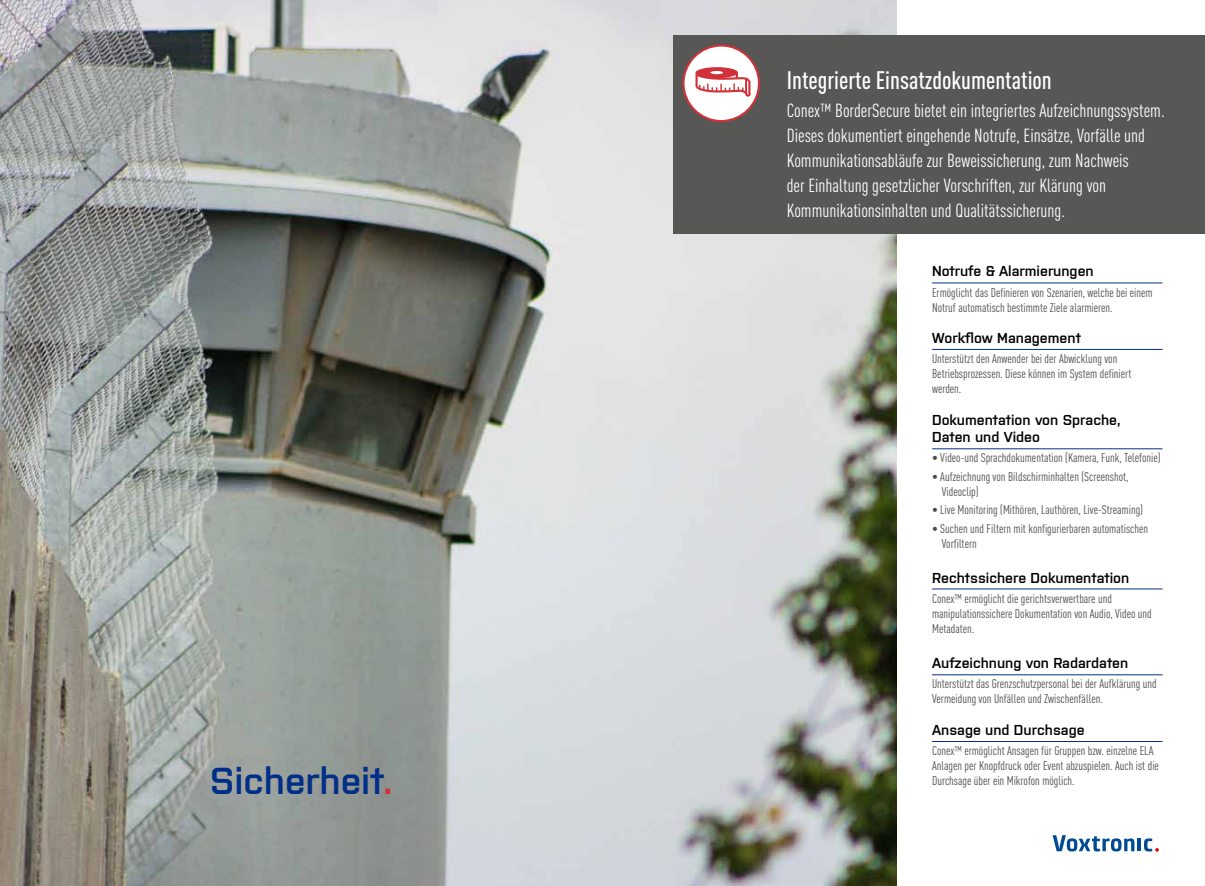
<style>
.page{position:relative;width:1205px;height:886px;background:#fff}
.page>*{position:absolute;margin:0;border:0;box-sizing:border-box;transform-origin:0 0}
.t1{font:600 37.5px "Purista";color:#002f87}
.t2{font:500 condensed 25px "DIN Pro";color:#fff}
.t3{font:condensed 18.75px/25px "DIN Pro";color:#fff}
.t4{font:600 14.38px/17.2px "Purista";color:#000}
.t5{font:condensed 12.5px/15px "DIN Pro";color:#4a4a49}
.s1{color:#cf3339}
</style>
<div class="page">
<img style="left:0;top:0;width:896px;height:886px">
<div style="left:673px;top:35px;width:532px;height:199px;background:#575756"></div>
<svg style="left:682px;top:44px;width:78px;height:78px"></svg>
<hr style="left:932px;top:349px;width:230px;height:1px;background:#002f87">
<hr style="left:932px;top:283px;width:230px;height:1px;background:#002f87">
<hr style="left:932px;top:448px;width:230px;height:1px;background:#002f87">
<hr style="left:932px;top:589px;width:230px;height:1px;background:#002f87">
<svg style="left:1052px;top:835px;width:82px;height:16px"></svg>
<hr style="left:1137px;top:839px;width:4px;height:12px;background:#004b93">
<svg style="left:1144px;top:838px;width:15px;height:14px"></svg>
<hr style="left:932px;top:674px;width:230px;height:1px;background:#002f87">
<hr style="left:932px;top:741px;width:230px;height:1px;background:#002f87">
<h2 class="t2" style="left:787px;top:61px;width:266px">Integrierte Einsatzdokumentation</h2>
<p class="t3" style="left:787px;top:97px;width:379px">Conex™ BorderSecure bietet ein integriertes Aufzeichnungssystem.<br>Dieses dokumentiert eingehende Notrufe, Einsätze, Vorfälle und Kommunikationsabläufe zur Beweissicherung, zum Nachweis<br>der Einhaltung gesetzlicher Vorschriften, zur Klärung von Kommunikationsinhalten und Qualitätssicherung.</p>
<p class="t4" style="left:932px;top:262px;width:163px">Notrufe &amp; Alarmierungen</p>
<p class="t5" style="left:932px;top:284px;width:222px">Ermöglicht das Definieren von Szenarien, welche bei einem<br>Notruf automatisch bestimmte Ziele alarmieren.</p>
<p class="t4" style="left:932px;top:328px;width:150px">Workflow Management</p>
<p class="t5" style="left:932px;top:350px;width:201px">Unterstützt den Anwender bei der Abwicklung von<br>Betriebsprozessen. Diese können im System definiert werden.</p>
<p class="t4" style="left:932px;top:410px;width:190px">Dokumentation von Sprache,<br>Daten und Video</p>
<p class="t5" style="left:932px;top:449px;width:230px">• Video-und Sprachdokumentation (Kamera, Funk, Telefonie)</p>
<p class="t5" style="left:942px;top:468px;width:188px;text-indent:-10px">• Aufzeichnung von Bildschirminhalten (Screenshot,<br>Videoclip)</p>
<p class="t5" style="left:932px;top:501px;width:212px">• Live Monitoring (Mithören, Lauthören, Live-Streaming)</p>
<p class="t5" style="left:942px;top:520px;width:208px;text-indent:-10px">• Suchen und Filtern mit konfigurierbaren automatischen<br>Vorfiltern</p>
<p class="t4" style="left:932px;top:568px;width:199px">Rechtssichere Dokumentation</p>
<p class="t5" style="left:932px;top:590px;width:221px">Conex™ ermöglicht die gerichtsverwertbare und manipulationssichere Dokumentation von Audio, Video und<br>Metadaten.</p>
<p class="t4" style="left:932px;top:653px;width:198px">Aufzeichnung von Radardaten</p>
<p class="t5" style="left:932px;top:675px;width:226px">Unterstützt das Grenzschutzpersonal bei der Aufklärung und<br>Vermeidung von Unfällen und Zwischenfällen.</p>
<p class="t4" style="left:932px;top:720px;width:154px">Ansage und Durchsage</p>
<p class="t5" style="left:932px;top:742px;width:228px">Conex™ ermöglicht Ansagen für Gruppen bzw. einzelne ELA<br>Anlagen per Knopfdruck oder Event abzuspielen. Auch ist die</p>
<h1 class="t1" style="left:210px;top:753px;width:184px">Sicherheit<span class="s1">.</span></h1>
<p class="t5" style="left:932px;top:772px;width:144px">Durchsage über ein Mikrofon möglich.</p>
</div>
